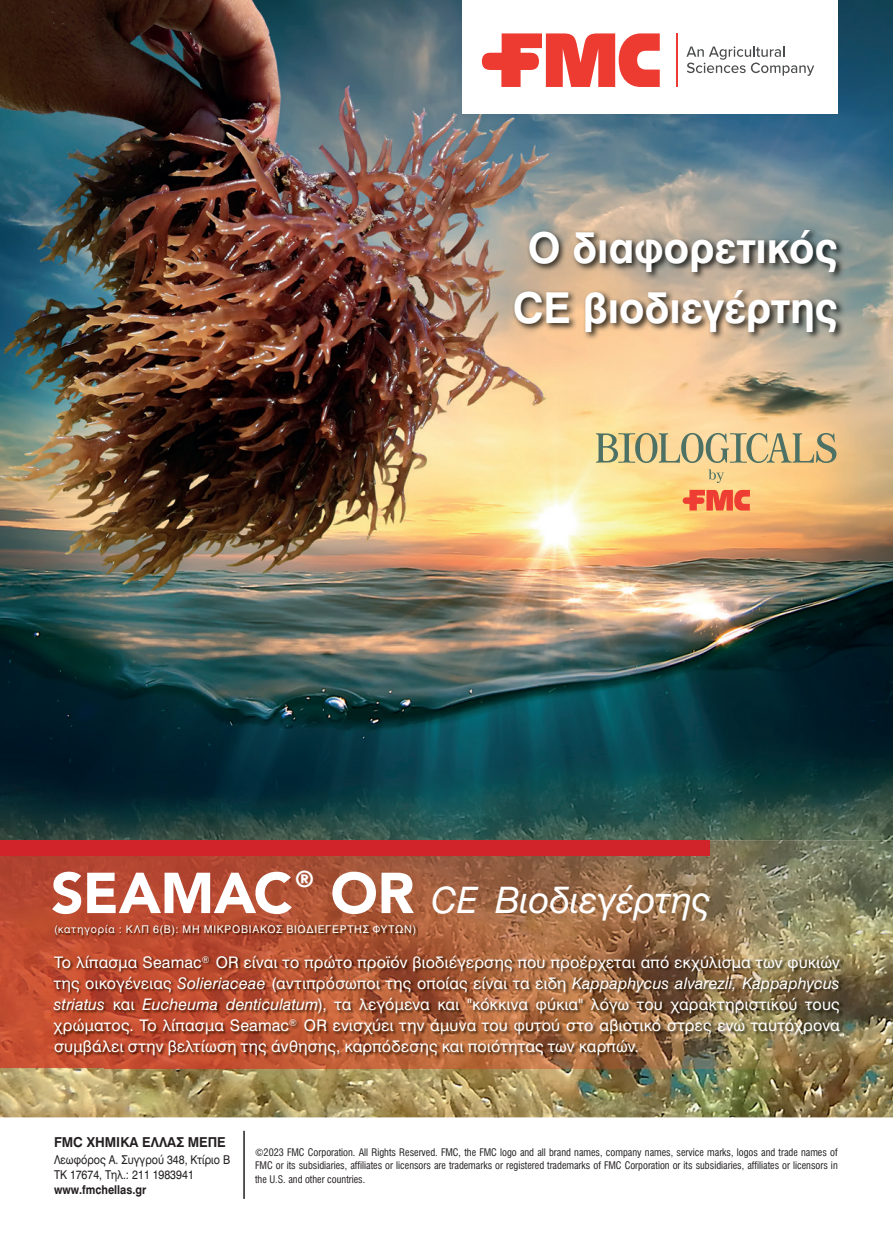
<style>
.page{position:relative;width:893px;height:1234px;background:#fff}
.page>*{position:absolute;margin:0;border:0;box-sizing:border-box;transform-origin:0 0}
.t1{font:900 57px "Avenir";letter-spacing:-.01em;color:#fff}
.t2{font:42px/60px "UB Helvetica Bold";color:#fff;text-align:center}
.t3{font:36px "UB Helvetica Italic";color:#fff}
.t4{font:900 22.8px "Avenir";color:#fff}
.t5{font:15.75px/21px "UB Helvetica";letter-spacing:.015em;color:#fff;text-align:justify}
.t6{font:13.5px "UB Helvetica Bold";color:#231f20;scale:.96 1}
.t7{font:12px/15px "UB Helvetica";color:#231f20;scale:.88 1}
.t8{font:12px "UB Helvetica Bold";color:#231f20;scale:.9 1}
.t9{font:10.5px/13.5px "UB Helvetica Cond";color:#231f20;text-align:justify}
.t10{font:10.5px "UB Helvetica";letter-spacing:.07em;color:#fff}
.s1{font-family:"Avenir";font-weight:900;font-size:57px}
.s2{font-family:"UB Helvetica Italic"}
</style>
<div class="page">
<img style="left:0;top:0;width:893px;height:1117px">
<img style="left:0;top:840px;width:893px;height:136px">
<img style="left:0;top:976px;width:105px;height:91px">
<img style="left:841px;top:976px;width:52px;height:91px">
<img style="left:105px;top:1059px;width:736px;height:8px">
<div style="left:0;top:840px;width:710px;height:15px;background:#d1232a"></div>
<div style="left:462px;top:0;width:376px;height:113px;background:#fff"></div>
<svg style="left:482px;top:33px;width:178px;height:54px"></svg>
<hr style="left:677px;top:33px;width:1px;height:54px;background:#ee3b32">
<svg style="left:686px;top:46px;width:128px;height:30px"></svg>
<img style="left:511px;top:227px;width:334px;height:113px">
<img style="left:53px;top:954px;width:791px;height:105px">
<hr style="left:243px;top:1130px;width:2px;height:68px;background:#231f20">
<svg style="left:708px;top:469px;width:16px;height:14px"></svg>
<svg style="left:683px;top:489px;width:67px;height:21px"></svg>
<svg style="left:596px;top:433px;width:240px;height:30px;background:#c5b687"></svg>
<img style="left:55px;top:924px;width:363px;height:13px">
<h2 class="t2" style="left:513px;top:217px;width:326px">Ο διαφορετικός<br>CE βιοδιεγέρτης</h2>
<h1 class="t1" style="left:51px;top:858px;width:243px">SEAMAC</h1>
<h3 class="t4" style="left:295px;top:864px;width:20px">®</h3>
<h3 class="t3" style="left:330px;top:877px;width:382px"><span class="s1">OR</span> CE Βιοδιεγέρτης</h3>
<p class="t10" style="left:54px;top:922px;width:364px">(κατηγορία : ΚΛΠ 6(B): ΜΗ ΜΙΚΡΟΒΙΑΚΟΣ ΒΙΟΔΙΕΓΕΡΤΗΣ ΦΥΤΩΝ)</p>
<p class="t5" style="left:54px;top:951px;width:787px">Το λίπασμα Seamac<sup>®</sup> OR είναι το πρώτο προϊόν βιοδιέγερσης που προέρχεται από εκχύλισμα των φυκιών της οικογένειας <span class="s2">Solieriaceae</span> (αντιπρόσωποι της οποίας είναι τα ειδη <span class="s2">Kappaphycus alvarezii, Kappaphycus striatus</span> και <span class="s2">Eucheuma denticulatum</span>), τα λεγόμενα και "κόκκινα φύκια" λόγω του χαρακτηριστικού τους χρώματος. Το λίπασμα Seamac<sup>®</sup> OR ενισχύει την άμυνα του φυτού στο αβιοτικό στρες ενώ ταυτόχρονα συμβάλει στην βελτίωση της άνθησης, καρπόδεσης και ποιότητας των καρπών.</p>
<p class="t6" style="left:54px;top:1133px;width:181px">FMC ΧΗΜΙΚΑ ΕΛΛΑΣ ΜΕΠΕ</p>
<p class="t7" style="left:54px;top:1151px;width:202px">Λεωφόρος Α. Συγγρού 348, Κτίριο Β<br>ΤΚ 17674, Τηλ.: 211 1983941</p>
<p class="t8" style="left:54px;top:1181px;width:104px">www.fmchellas.gr</p>
<p class="t9" style="left:255px;top:1144px;width:584px">©2023 FMC Corporation. All Rights Reserved. FMC, the FMC logo and all brand names, company names, service marks, logos and trade names of FMC or its subsidiaries, affiliates or licensors are trademarks or registered trademarks of FMC Corporation or its subsidiaries, affiliates or licensors in the U.S. and other countries.</p>
</div>
